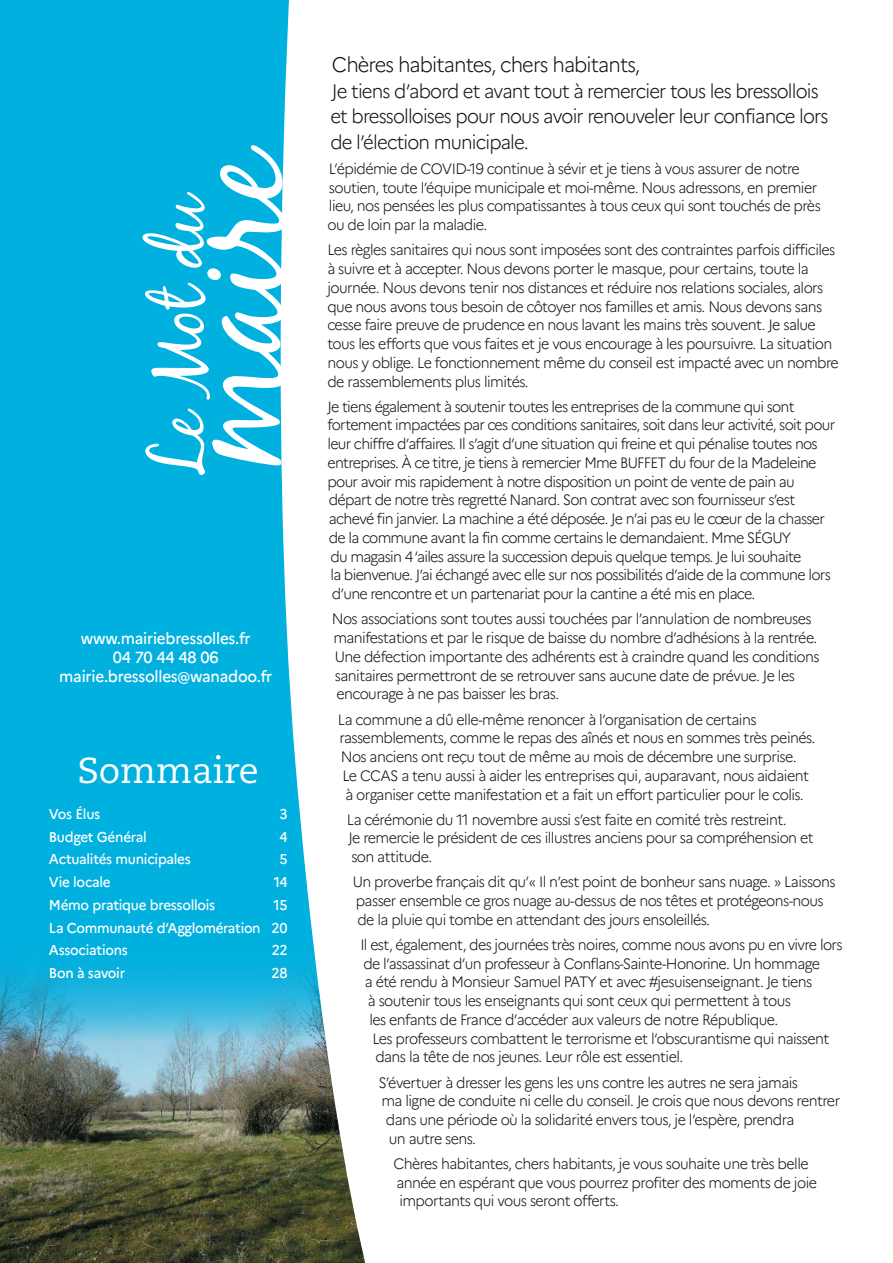
<style>
.page{position:relative;width:893px;height:1263px;background:#fff}
.page>*{position:absolute;margin:0;border:0;box-sizing:border-box;transform-origin:0 0}
.t1{font:150px "Black Jack";color:#fff;scale:.95 1}
.t2{font:75px "Black Jack";color:#fff;scale:.95 1}
.t3{font:36px "Caecilia LT Std";color:#fff}
.t4{font:300 21px "Marianne";letter-spacing:-.045em;color:#121212;scale:.95 1}
.t5{font:300 19.5px/25.5px "Marianne";letter-spacing:-.045em;color:#121212;scale:.95 1}
.t6{font:500 16.2px/19.4px "Marianne";letter-spacing:-.015em;color:#fff;text-align:center;scale:.95 1}
.t7{font:300 15px/18.8px "Marianne";letter-spacing:-.04em;color:#121212;scale:.95 1}
.t8{font:500 14.25px/22.8px "Marianne";letter-spacing:-.02em;color:#fff;text-align:justify;scale:.95 1}
</style>
<div class="page">
<div style="left:0;top:0;width:421px;height:1263px;background:#00b0df"></div>
<img style="left:0;top:970px;width:266px;height:293px">
<svg style="left:266px;top:0;width:155px;height:1263px;background:#cfe5e9"></svg>
<h1 class="t1" style="left:141px;top:466px;width:339px;rotate:-90deg">maire</h1>
<h2 class="t2" style="left:133px;top:477px;width:301px;rotate:-90deg">Le Mot du</h2>
<p class="t6" style="left:59px;top:628px;width:226px">www.mairiebressolles.fr<br>04 70 44 48 06 mairie.bressolles@wanadoo.fr</p>
<h3 class="t3" style="left:77px;top:750px;width:183px">Sommaire</h3>
<p class="t8" style="left:49px;top:802px;width:56px">Vos Élus</p>
<p class="t8" style="left:279px;top:802px;width:10px">3</p>
<p class="t8" style="left:49px;top:825px;width:105px">Budget Général</p>
<p class="t8" style="left:279px;top:825px;width:10px">4</p>
<p class="t8" style="left:49px;top:848px;width:151px">Actualités municipales</p>
<p class="t8" style="left:279px;top:848px;width:10px">5</p>
<p class="t8" style="left:49px;top:870px;width:67px">Vie locale</p>
<p class="t8" style="left:274px;top:870px;width:16px">14</p>
<p class="t8" style="left:49px;top:893px;width:177px">Mémo pratique bressollois</p>
<p class="t8" style="left:49px;top:893px;width:253px;text-indent:225px">15<br>La Communauté d’Agglomération 20<br>Associations</p>
<p class="t8" style="left:272px;top:939px;width:18px">22</p>
<p class="t8" style="left:49px;top:961px;width:82px">Bon à savoir</p>
<p class="t8" style="left:272px;top:961px;width:18px">28</p>
<h3 class="t4" style="left:332px;top:52px;width:326px">Chères habitantes, chers habitants,</h3>
<h3 class="t5" style="left:330px;top:78px;width:526px">Je tiens d’abord et avant tout à remercier tous les bressollois et bressolloises pour nous avoir renouveler leur confiance lors de l’élection municipale.</h3>
<p class="t7" style="left:327px;top:159px;width:521px">L’épidémie de COVID-19 continue à sévir et je tiens à vous assurer de notre soutien, toute l’équipe municipale et moi-même. Nous adressons, en premier lieu, nos pensées les plus compatissantes à tous ceux qui sont touchés de près ou de loin par la maladie.</p>
<p class="t7" style="left:327px;top:241px;width:540px">Les règles sanitaires qui nous sont imposées sont des contraintes parfois difficiles à suivre et à accepter. Nous devons porter le masque, pour certains, toute la journée. Nous devons tenir nos distances et réduire nos relations sociales, alors que nous avons tous besoin de côtoyer nos familles et amis. Nous devons sans cesse faire preuve de prudence en nous lavant les mains très souvent. Je salue tous les efforts que vous faites et je vous encourage à les poursuivre. La situation nous y oblige. Le fonctionnement même du conseil est impacté avec un nombre de rassemblements plus limités.</p>
<p class="t7" style="left:327px;top:397px;width:536px">Je tiens également à soutenir toutes les entreprises de la commune qui sont fortement impactées par ces conditions sanitaires, soit dans leur activité, soit pour leur chiffre d’affaires. Il s’agit d’une situation qui freine et qui pénalise toutes nos entreprises. À ce titre, je tiens à remercier Mme BUFFET du four de la Madeleine pour avoir mis rapidement à notre disposition un point de vente de pain au départ de notre très regretté Nanard. Son contrat avec son fournisseur s’est achevé fin janvier. La machine a été déposée. Je n’ai pas eu le cœur de la chasser de la commune avant la fin comme certains le demandaient. Mme SÉGUY<br>du magasin 4 ‘ailes assure la succession depuis quelque temps. Je lui souhaite<br>la bienvenue. J’ai échangé avec elle sur nos possibilités d’aide de la commune lors d’une rencontre et un partenariat pour la cantine a été mis en place.</p>
<p class="t7" style="left:332px;top:610px;width:515px">Nos associations sont toutes aussi touchées par l’annulation de nombreuses manifestations et par le risque de baisse du nombre d’adhésions à la rentrée.<br>Une défection importante des adhérents est à craindre quand les conditions sanitaires permettront de se retrouver sans aucune date de prévue. Je les encourage à ne pas baisser les bras.</p>
<p class="t7" style="left:338px;top:710px;width:442px">La commune a dû elle-même renoncer à l’organisation de certains</p>
<p class="t7" style="left:339px;top:728px;width:502px">rassemblements, comme le repas des aînés et nous en sommes très peinés.</p>
<p class="t7" style="left:341px;top:747px;width:481px">Nos anciens ont reçu tout de même au mois de décembre une surprise.</p>
<p class="t7" style="left:342px;top:766px;width:493px">Le CCAS a tenu aussi à aider les entreprises qui, auparavant, nous aidaient</p>
<p class="t7" style="left:345px;top:785px;width:484px">à organiser cette manifestation et a fait un effort particulier pour le colis.</p>
<p class="t7" style="left:347px;top:810px;width:493px">La cérémonie du 11 novembre aussi s’est faite en comité très restreint.<br>Je remercie le président de ces illustres anciens pour sa compréhension et son attitude.</p>
<p class="t7" style="left:353px;top:872px;width:510px">Un proverbe français dit qu’« Il n’est point de bonheur sans nuage. » Laissons passer ensemble ce gros nuage au-dessus de nos têtes et protégeons-nous de la pluie qui tombe en attendant des jours ensoleillés.</p>
<p class="t7" style="left:360px;top:935px;width:509px">Il est, également, des journées très noires, comme nous avons pu en vivre lors</p>
<p class="t7" style="left:363px;top:954px;width:482px">de l’assassinat d’un professeur à Conflans-Sainte-Honorine. Un hommage</p>
<p class="t7" style="left:365px;top:973px;width:473px">a été rendu à Monsieur Samuel PATY et avec #jesuisenseignant. Je tiens</p>
<p class="t7" style="left:368px;top:991px;width:447px">à soutenir tous les enseignants qui sont ceux qui permettent à tous</p>
<p class="t7" style="left:369px;top:1010px;width:432px">les enfants de France d’accéder aux valeurs de notre République.</p>
<p class="t7" style="left:372px;top:1029px;width:483px">Les professeurs combattent le terrorisme et l’obscurantisme qui naissent</p>
<p class="t7" style="left:375px;top:1048px;width:326px">dans la tête de nos jeunes. Leur rôle est essentiel.</p>
<p class="t7" style="left:378px;top:1073px;width:443px">S’évertuer à dresser les gens les uns contre les autres ne sera jamais</p>
<p class="t7" style="left:381px;top:1091px;width:484px">ma ligne de conduite ni celle du conseil. Je crois que nous devons rentrer</p>
<p class="t7" style="left:386px;top:1110px;width:431px">dans une période où la solidarité envers tous, je l’espère, prendra</p>
<p class="t7" style="left:389px;top:1129px;width:93px">un autre sens.</p>
<p class="t7" style="left:393px;top:1154px;width:448px">Chères habitantes, chers habitants, je vous souhaite une très belle année en espérant que vous pourrez profiter des moments de joie importants qui vous seront offerts.</p>
</div>
